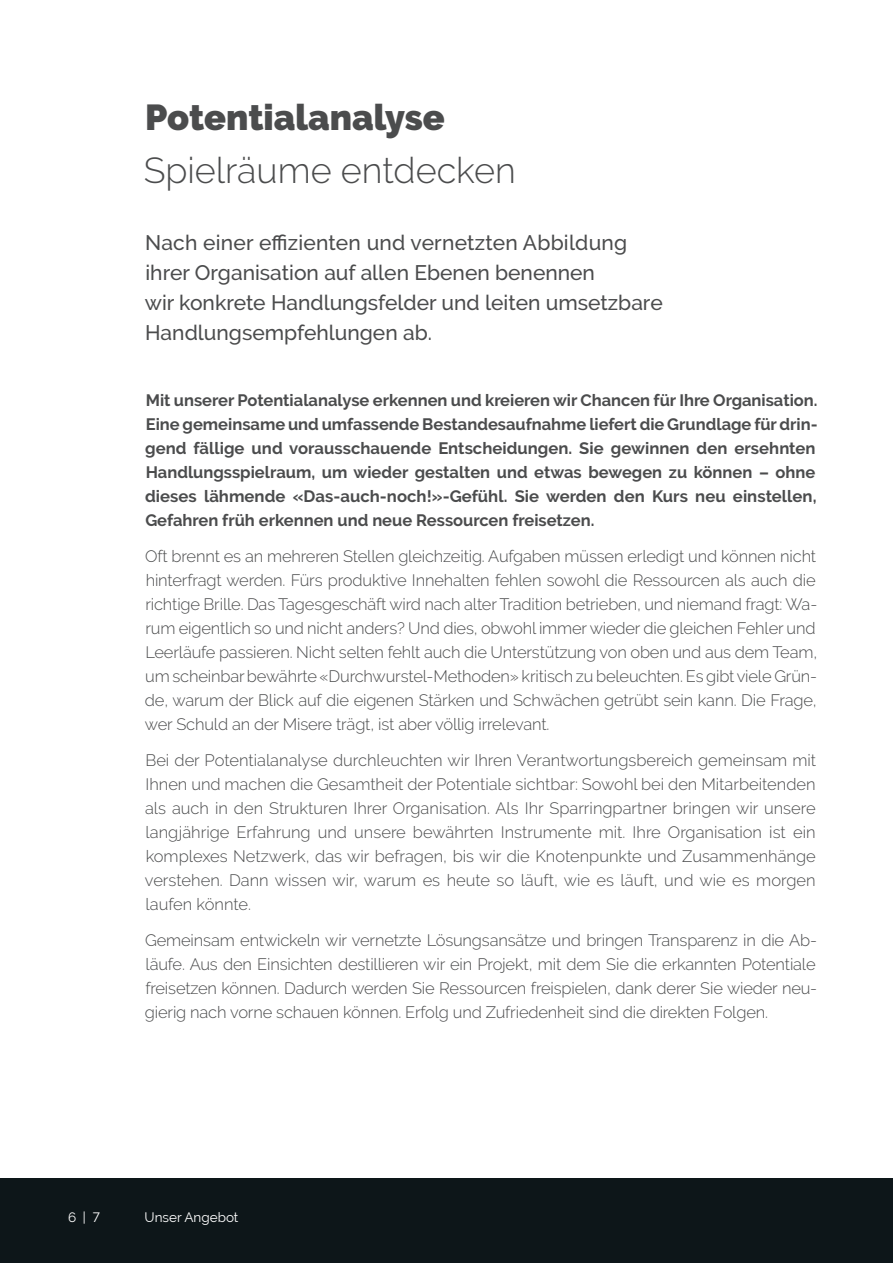
<style>
.page{position:relative;width:893px;height:1263px;background:#fff}
.page>*{position:absolute;margin:0;border:0;box-sizing:border-box;transform-origin:0 0}
.Haupttitel{font:300 36px/52.5px "Raleway";color:#4b4c4d}
.Titel{font:500 21px/30px "Raleway";color:#4b4c4d}
.Grundtext{font:300 16.5px/24px "Raleway";letter-spacing:-.01em;color:#4b4c4d;text-align:justify}
.Grundtext-2{font:700 16.5px/24px "Raleway";color:#4b4c4d}
.Grundtext-3{font:13.5px "Raleway";color:#fff}
.s1{font-weight:900}
</style>
<div class="page">
<div style="left:0;top:1178px;width:893px;height:85px;background:#0d1619"></div>
<p class="Haupttitel" style="left:144px;top:91px;width:374px"><span class="s1">Potentialanalyse<br></span>Spielräume entdecken</p>
<p class="Titel" style="left:145px;top:228px;width:519px">Nach einer effizienten und vernetzten Abbildung ihrer Organisation auf allen Ebenen benennen<br>wir konkrete Handlungsfelder und leiten umsetzbare Handlungsempfehlungen ab.</p>
<p class="Grundtext-2" style="left:145px;top:389px;width:674px">Mit unserer Potentialanalyse erkennen und kreieren wir Chancen für Ihre Organisation.<br>Eine gemeinsame und umfassende Bestandesaufnahme liefert die Grundlage für drin&shy;gend fällige und vorausschauende Entscheidungen. Sie gewinnen den ersehnten Handlungsspielraum, um wieder gestalten und etwas bewegen zu können – ohne dieses lähmende «Das-auch-noch!»-Gefühl. Sie werden den Kurs neu einstellen, Gefahren früh erkennen und neue Ressourcen freisetzen.</p>
<p class="Grundtext" style="left:145px;top:544px;width:674px">Oft brennt es an mehreren Stellen gleichzeitig. Aufgaben müssen erledigt und können nicht hinterfragt werden. Fürs produktive Innehalten fehlen sowohl die Ressourcen als auch die richtige Brille. Das Tagesgeschäft wird nach alter Tradition betrieben, und niemand fragt: Wa&shy;rum eigentlich so und nicht anders? Und dies, obwohl immer wieder die gleichen Fehler und Leerläufe passieren. Nicht selten fehlt auch die Unterstützung von oben und aus dem Team, um scheinbar bewährte «Durchwurstel-Methoden» kritisch zu beleuchten. Es gibt viele Grün&shy;de, warum der Blick auf die eigenen Stärken und Schwächen getrübt sein kann. Die Frage, wer Schuld an der Misere trägt, ist aber völlig irrelevant.</p>
<p class="Grundtext" style="left:145px;top:748px;width:673px">Bei der Potentialanalyse durchleuchten wir Ihren Verantwortungsbereich gemeinsam mit Ihnen und machen die Gesamtheit der Potentiale sichtbar: Sowohl bei den Mitarbeitenden als auch in den Strukturen Ihrer Organisation. Als Ihr Sparringpartner bringen wir unsere langjährige Erfahrung und unsere bewährten Instrumente mit. Ihre Organisation ist ein komplexes Netzwerk, das wir befragen, bis wir die Knotenpunkte und Zusammenhänge verstehen. Dann wissen wir, warum es heute so läuft, wie es läuft, und wie es morgen laufen könnte.</p>
<p class="Grundtext" style="left:145px;top:928px;width:674px">Gemeinsam entwickeln wir vernetzte Lösungsansätze und bringen Transparenz in die Ab&shy;läufe. Aus den Einsichten destillieren wir ein Projekt, mit dem Sie die erkannten Potentiale freisetzen können. Dadurch werden Sie Ressourcen freispielen, dank derer Sie wieder neu&shy;gierig nach vorne schauen können. Erfolg und Zufriedenheit sind die direkten Folgen.</p>
<p class="Grundtext-3" style="left:68px;top:1210px;width:33px">6|7</p>
<p class="Grundtext-3" style="left:145px;top:1210px;width:95px">Unser Angebot</p>
</div>
